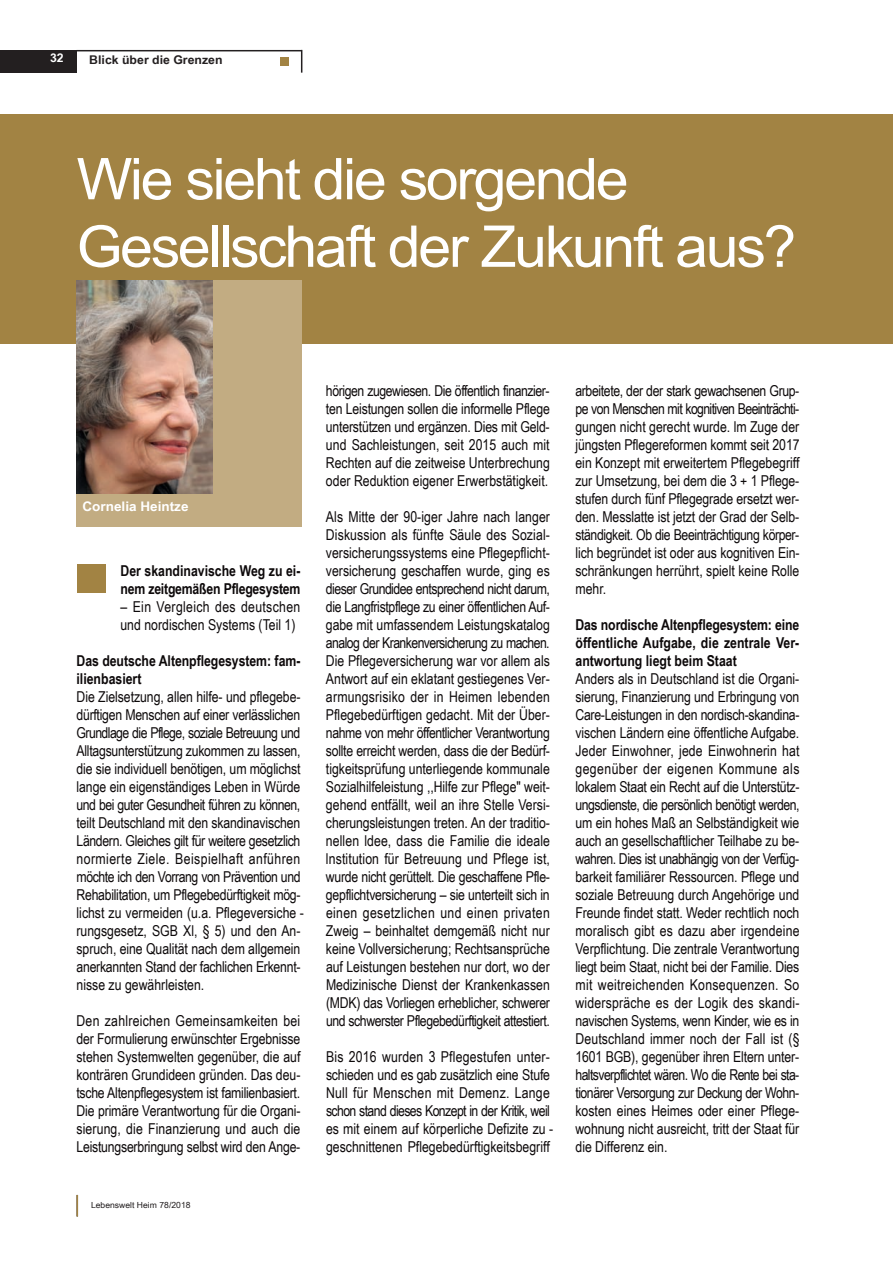
<style>
.page{position:relative;width:893px;height:1263px;background:#fff}
.page>*{position:absolute;margin:0;border:0;box-sizing:border-box;transform-origin:0 0}
.t1{font:57.6px/67.5px "Arial Narrow";letter-spacing:-.03em;color:#fff;scale:1.25 1}
.t2{font:15px/18px "Arial Narrow";letter-spacing:-.01em;color:#0d090a;text-align:justify}
.t3{font:700 15px/18px "Arial Narrow";color:#0d090a}
.t4{font:700 13.2px "Arial Narrow";color:#fff;scale:1.25 1}
.t5{font:700 12px "Arial Narrow";color:#231f20;scale:1.25 1}
.t6{font:700 12px "Arial Narrow";color:#fff;scale:1.25 1}
.t7{font:8.4px "Arial Narrow";color:#231f20;scale:1.25 1}
</style>
<div class="page">
<div style="left:0;top:50px;width:77px;height:22px;background:#231f20"></div>
<div style="left:280px;top:57px;width:9px;height:8px;background:#a28343"></div>
<svg style="left:301px;top:51px;width:1px;height:22px"></svg>
<hr style="left:77px;top:50px;width:225px;height:1px;background:#231f20">
<svg style="left:77px;top:1195px;width:1px;height:21px"></svg>
<div style="left:0;top:115px;width:893px;height:229px;background:#a28343"></div>
<div style="left:77px;top:564px;width:28px;height:29px;background:#a28343"></div>
<div style="left:77px;top:281px;width:225px;height:246px;background:#c2ac82"></div>
<img style="left:77px;top:281px;width:136px;height:212px">
<p class="t6" style="left:50px;top:51px;width:12px">32</p>
<p class="t5" style="left:89px;top:53px;width:108px">Blick über die Grenzen</p>
<h1 class="t1" style="left:77px;top:145px;width:577px">Wie sieht die sorgende<br>Gesellschaft der Zukunft aus?</h1>
<p class="t4" style="left:83px;top:499px;width:86px">Cornelia Heintze</p>
<p class="t3" style="left:120px;top:562px;width:181px">Der skandinavische Weg zu ei - nem zeitgemäßen Pflegesystem</p>
<p class="t2" style="left:120px;top:598px;width:181px">– Ein Vergleich des deutschen und nordischen Systems (Teil 1)</p>
<p class="t3" style="left:77px;top:652px;width:225px">Das deutsche Altenpflegesystem: fam&shy;ilienbasiert</p>
<p class="t2" style="left:77px;top:688px;width:229px;text-align:left">Die Zielsetzung, allen hilfe- und pflegebe - dürftigen Menschen auf einer verlässlichen Grundlage die Pflege, soziale Betreuung und Alltagsunterstützung zukommen zu lassen, die sie individuell benötigen, um möglichst lange ein eigenständiges Leben in Würde und bei guter Gesundheit führen zu können, teilt Deutschland mit den skandinavischen Ländern. Gleiches gilt für weitere gesetzlich normierte Ziele. Beispielhaft anführen möchte ich den Vorrang von Prävention und Rehabilitation, um Pflegebedürftigkeit mög - lichst zu vermeiden (u.a. Pflegever siche - rungsgesetz, SGB Xl, § 5) und den An - spruch, eine Qualität nach dem allgemein anerkannten Stand der fachlichen Erkennt - nisse zu gewährleisten.</p>
<p class="t2" style="left:76px;top:1012px;width:226px">Den zahlreichen Gemeinsamkeiten bei der Formulierung erwünschter Ergebnisse stehen Systemwelten gegenüber, die auf konträren Grundideen gründen. Das deu - tsche Altenpflegesystem ist familienbasiert.<br>Die primäre Verantwortung für die Organi - sierung, die Finanzierung und auch die Leistungserbringung selbst wird den Ange -</p>
<p class="t7" style="left:91px;top:1200px;width:81px">Lebenswelt Heim 78/2018</p>
<p class="t2" style="left:326px;top:382px;width:225px">hörigen zugewiesen. Die öffentlich finanzier - ten Leistungen sollen die informelle Pflege unterstützen und ergänzen. Dies mit Geld&shy;und Sachleistungen, seit 2015 auch mit Rechten auf die zeitweise Unterbrechung oder Reduktion eigener Erwerbstätigkeit.</p>
<p class="t2" style="left:326px;top:508px;width:226px">Als Mitte der 90-iger Jahre nach langer Diskussion als fünfte Säule des Sozial - versicherungssystems eine Pflege pflicht - versicherung geschaffen wurde, ging es dieser Grundidee entsprechend nicht darum, die Langfristpflege zu einer öffentlichen Auf - gabe mit umfassendem Leistungskatalog analog der Krankenversicherung zu machen.<br>Die Pflegeversicherung war vor allem als Antwort auf ein eklatant gestiegenes Ver - armungsrisiko der in Heimen lebenden Pfle gebedürftigen gedacht. Mit der Über&shy;nahme von mehr öffentlicher Verantwortung sollte erreicht werden, dass die der Bedürf - tig keitsprüfung unterliegende kommunale So zialhilfeleistung ,,Hilfe zur Pflege" weit&shy;gehend entfällt, weiI an ihre Stelle Versi - cherungs leistungen treten. An der traditio - nellen ldee, dass die Familie die ideale lnstitution für Betreuung und Pflege ist, wur de nicht gerüttelt. Die geschaffene Pfle - gepflichtversicherung – sie unterteilt sich in einen gesetzlichen und einen privaten Zweig – beinhaltet demgemäß nicht nur keine Vollversicherung; Rechtsansprüche auf Leistungen bestehen nur dort, wo der Me dizinische Dienst der Krankenkassen (MDK) das Vorliegen erheblicher, schwe rer und schwerster Pflegebedürftigkeit attestiert.</p>
<p class="t2" style="left:326px;top:1048px;width:229px;text-align:left">Bis 2016 wurden 3 Pflegestufen unter&shy;schieden und es gab zusätzlich eine Stufe Null für Menschen mit Demenz. Lange schon stand dieses Konzept in der Kritik, weil es mit einem auf körperliche Defizite zu - geschnittenen Pflegebedürftigkeitsbegriff</p>
<p class="t2" style="left:575px;top:382px;width:226px">arbeitete, der der stark gewachsenen Grup - pe von Menschen mit kognitiven Beeinträchti - gungen nicht gerecht wurde. lm Zuge der jüngsten Pflegereformen kommt seit 2017 ein Konzept mit erweitertem Pflegebegriff zur Umsetzung, bei dem die 3 + 1 Pflege - stufen durch fünf Pflegegrade ersetzt wer&shy;den. Messlatte ist jetzt der Grad der Selb - ständigkeit. Ob die Beeinträchtigung körper&shy;lich begründet ist oder aus kognitiven Ein - schränkungen herrührt, spielt keine Rolle mehr.</p>
<p class="t3" style="left:575px;top:616px;width:225px;text-align:justify">Das nordische Altenpflegesystem: eine öffentliche Aufgabe, die zentrale Ver - antwortung liegt beim Staat</p>
<p class="t2" style="left:575px;top:670px;width:226px">Anders als in Deutschland ist die Organi - sierung, Finanzierung und Erbringung von Care-Leistungen in den nordisch-skandina - vischen Ländern eine öffentliche Aufgabe.<br>Jeder Einwohner, jede Einwohnerin hat gegenüber der eigenen Kommune als lokalem Staat ein Recht auf die Unterstütz - ungs dienste, die persönlich benötigt werden, um ein hohes Maß an Selbständigkeit wie auch an gesellschaftlicher Teilhabe zu be - wahren. Dies ist unabhängig von der Verfüg - barkeit familiärer Ressourcen. Pflege und soziale Betreuung durch Angehörige und Freunde findet statt. Weder rechtlich noch moralisch gibt es dazu aber irgendeine Ver pflichtung. Die zentrale Verantwortung liegt beim Staat, nicht bei der Familie. Dies mit weitreichenden Konsequenzen. So widerspräche es der Logik des skandi&shy;navischen Systems, wenn Kinder, wie es in Deutschland immer noch der Fall ist (§ 1601 BGB), gegenüber ihren Eltern unter&shy;haltsverpflichtet wären. Wo die Rente bei sta&shy;tionärer Versorgung zur Deckung der Wohn - kosten eines Heimes oder einer Pflege - wohnung nicht ausreicht, tritt der Staat für die Differenz ein.</p>
</div>
